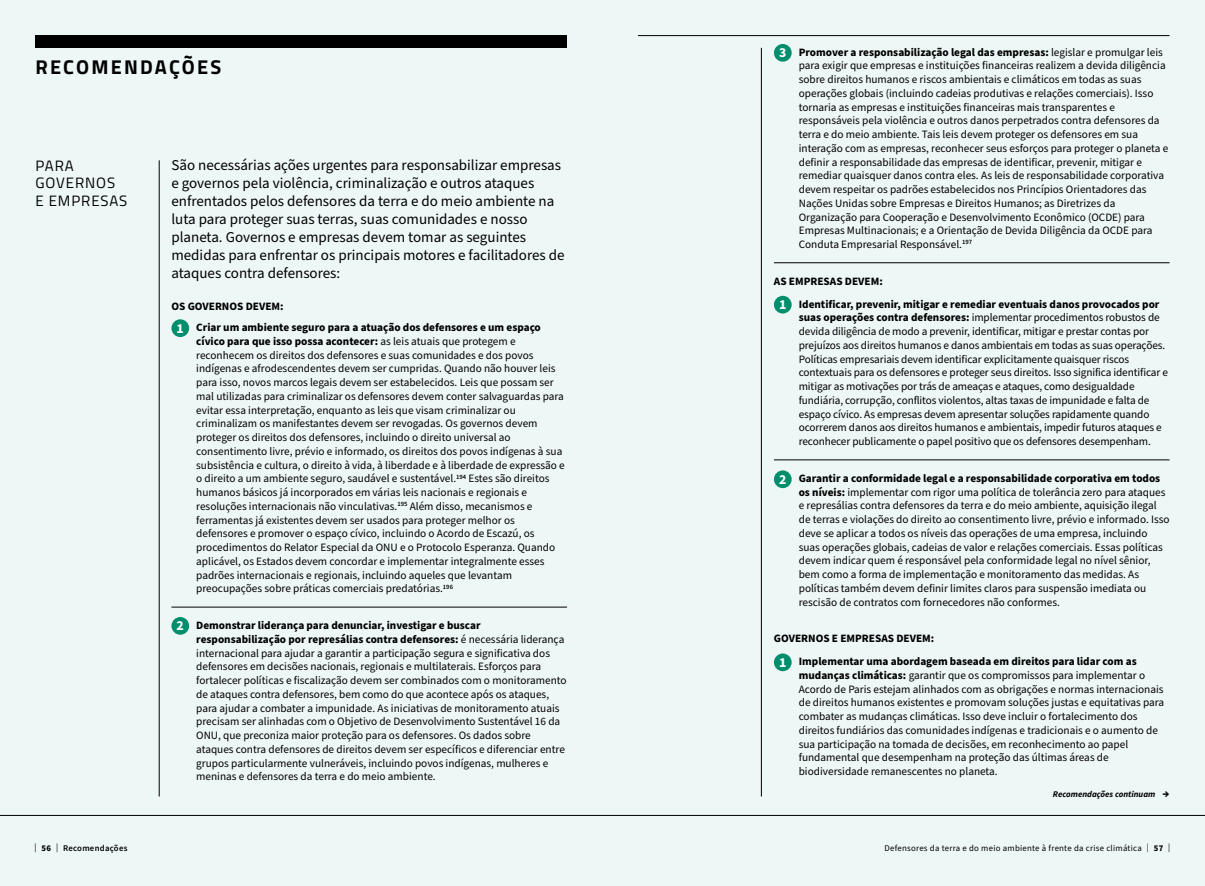
<style>
.page{position:relative;width:1205px;height:886px;background:#edf7f5}
.page>*{position:absolute;margin:0;border:0;box-sizing:border-box;transform-origin:0 0}
.t1{font:700 20px "Titillium Web";letter-spacing:.11em;color:#000}
.t2{font:15px/18px "Source Sans Pro";color:#000}
.t3{font:15px/17.5px "Titillium Web";letter-spacing:.06em;color:#000}
.t4{font:700 13.75px "Source Sans Pro";color:#fff}
.t5{font:11.25px/13.8px "Source Sans Pro";color:#000}
.t6{font:700 11.25px/22.9px "Source Sans Pro";color:#000}
.t7{font:8.75px "Source Sans Pro";letter-spacing:.03em;color:#000}
.t8{font:italic 700 8.75px "Source Sans Pro";color:#000}
.t9{font:600 8.75px "Source Sans Pro";letter-spacing:.03em;color:#000}
.s1{font-weight:400}
.s2{font-weight:700}
.s3{font-style:normal;font-size:11.25px}
</style>
<div class="page">
<hr style="left:171px;top:607px;width:396px;height:1px;background:#000">
<hr style="left:774px;top:262px;width:395px;height:1px;background:#000">
<hr style="left:774px;top:460px;width:395px;height:1px;background:#000">
<div style="left:171px;top:319px;width:18px;height:18px;background:#008e6d;border-radius:50%"></div>
<div style="left:171px;top:617px;width:18px;height:18px;background:#008e6d;border-radius:50%"></div>
<div style="left:774px;top:296px;width:17px;height:17px;background:#008e6d;border-radius:50%"></div>
<div style="left:774px;top:470px;width:17px;height:18px;background:#008e6d;border-radius:50%"></div>
<div style="left:774px;top:653px;width:17px;height:18px;background:#008e6d;border-radius:50%"></div>
<div style="left:35px;top:35px;width:532px;height:13px;background:#000"></div>
<div style="left:774px;top:44px;width:17px;height:18px;background:#008e6d;border-radius:50%"></div>
<hr style="left:638px;top:35px;width:531px;height:1px;background:#000">
<hr style="left:159px;top:160px;width:1px;height:636px;background:#000">
<hr style="left:761px;top:48px;width:1px;height:748px;background:#000">
<hr style="left:0;top:815px;width:1205px;height:1px;background:#000">
<h1 class="t1" style="left:36px;top:52px;width:187px">RECOMENDAÇÕES</h1>
<h2 class="t3" style="left:36px;top:156px;width:93px">PARA<br>GOVERNOS<br>E EMPRESAS</h2>
<p class="t9" style="left:35px;top:842px;width:94px"><span class="s1">|</span> <span class="s2">56</span> <span class="s1">|</span> Recomendações</p>
<p class="t2" style="left:171px;top:157px;width:395px">São necessárias ações urgentes para responsabilizar empresas e governos pela violência, criminalização e outros ataques enfrentados pelos defensores da terra e do meio ambiente na luta para proteger suas terras, suas comunidades e nosso planeta. Governos e empresas devem tomar as seguintes medidas para enfrentar os principais motores e facilitadores de ataques contra defensores:</p>
<p class="t6" style="left:196px;top:296px;width:346px;line-height:20.9px;text-indent:-25px">OS GOVERNOS DEVEM:<br>Criar um ambiente seguro para a atuação dos defensores e um espaço</p>
<p class="t5" style="left:196px;top:335px;width:370px"><span class="s2">cívico para que isso possa acontecer:</span> as leis atuais que protegem e reconhecem os direitos dos defensores e suas comunidades e dos povos indígenas e afrodescendentes devem ser cumpridas. Quando não houver leis para isso, novos marcos legais devem ser estabelecidos. Leis que possam ser mal utilizadas para criminalizar os defensores devem conter salvaguardas para evitar essa interpretação, enquanto as leis que visam criminalizar ou criminalizam os manifestantes devem ser revogadas. Os governos devem proteger os direitos dos defensores, incluindo o direito universal ao consentimento livre, prévio e informado, os direitos dos povos indígenas à sua subsistência e cultura, o direito à vida, à liberdade e à liberdade de expressão e o direito a um ambiente seguro, saudável e sustentável.<sup>194</sup> Estes são direitos humanos básicos já incorporados em várias leis nacionais e regionais e resoluções internacionais não vinculativas.<sup>195</sup> Além disso, mecanismos e ferramentas já existentes devem ser usados para proteger melhor os defensores e promover o espaço cívico, incluindo o Acordo de Escazú, os procedimentos do Relator Especial da ONU e o Protocolo Esperanza. Quando aplicável, os Estados devem concordar e implementar integralmente esses padrões internacionais e regionais, incluindo aqueles que levantam preocupações sobre práticas comerciais predatórias.<sup>196</sup></p>
<p class="t5" style="left:196px;top:619px;width:372px"><span class="s2">Demonstrar liderança para denunciar, investigar e buscar responsabilização por represálias contra defensores:</span> é necessária liderança internacional para ajudar a garantir a participação segura e significativa dos defensores em decisões nacionais, regionais e multilaterais. Esforços para fortalecer políticas e fiscalização devem ser combinados com o monitoramento de ataques contra defensores, bem como do que acontece após os ataques, para ajudar a combater a impunidade. As iniciativas de monitoramento atuais precisam ser alinhadas com o Objetivo de Desenvolvimento Sustentável 16 da ONU, que preconiza maior proteção para os defensores. Os dados sobre ataques contra defensores de direitos devem ser específicos e diferenciar entre grupos particularmente vulneráveis, incluindo povos indígenas, mulheres e meninas e defensores da terra e do meio ambiente.</p>
<p class="t4" style="left:177px;top:319px;width:9px">1</p>
<p class="t4" style="left:177px;top:616px;width:9px">2</p>
<p class="t5" style="left:799px;top:45px;width:371px"><span class="s2">Promover a responsabilização legal das empresas:</span> legislar e promulgar leis para exigir que empresas e instituições financeiras realizem a devida diligência sobre direitos humanos e riscos ambientais e climáticos em todas as suas operações globais (incluindo cadeias produtivas e relações comerciais). Isso tornaria as empresas e instituições financeiras mais transparentes e responsáveis pela violência e outros danos perpetrados contra defensores da terra e do meio ambiente. Tais leis devem proteger os defensores em sua interação com as empresas, reconhecer seus esforços para proteger o planeta e definir a responsabilidade das empresas de identificar, prevenir, mitigar e remediar quaisquer danos contra eles. As leis de responsabilidade corporativa devem respeitar os padrões estabelecidos nos Princípios Orientadores das Nações Unidas sobre Empresas e Direitos Humanos; as Diretrizes da Organização para Cooperação e Desenvolvimento Econômico (OCDE) para Empresas Multinacionais; e a Orientação de Devida Diligência da OCDE para Conduta Empresarial Responsável.<sup>197</sup></p>
<p class="t6" style="left:799px;top:270px;width:362px;text-indent:-25px">AS EMPRESAS DEVEM:<br>Identificar, prevenir, mitigar e remediar eventuais danos provocados por</p>
<p class="t5" style="left:799px;top:311px;width:371px"><span class="s2">suas operações contra defensores:</span> implementar procedimentos robustos de devida diligência de modo a prevenir, identificar, mitigar e prestar contas por prejuízos aos direitos humanos e danos ambientais em todas as suas operações.<br>Políticas empresariais devem identificar explicitamente quaisquer riscos contextuais para os defensores e proteger seus direitos. Isso significa identificar e mitigar as motivações por trás de ameaças e ataques, como desigualdade fundiária, corrupção, conflitos violentos, altas taxas de impunidade e falta de espaço cívico. As empresas devem apresentar soluções rapidamente quando ocorrerem danos aos direitos humanos e ambientais, impedir futuros ataques e reconhecer publicamente o papel positivo que os defensores desempenham.</p>
<p class="t5" style="left:799px;top:471px;width:372px"><span class="s2">Garantir a conformidade legal e a responsabilidade corporativa em todos os níveis:</span> implementar com rigor uma política de tolerância zero para ataques e represálias contra defensores da terra e do meio ambiente, aquisição ilegal de terras e violações do direito ao consentimento livre, prévio e informado. Isso deve se aplicar a todos os níveis das operações de uma empresa, incluindo suas operações globais, cadeias de valor e relações comerciais. Essas políticas devem indicar quem é responsável pela conformidade legal no nível sênior, bem como a forma de implementação e monitoramento das medidas. As políticas também devem definir limites claros para suspensão imediata ou rescisão de contratos com fornecedores não conformes.</p>
<p class="t6" style="left:799px;top:627px;width:339px;text-indent:-25px">GOVERNOS E EMPRESAS DEVEM:<br>Implementar uma abordagem baseada em direitos para lidar com as</p>
<p class="t5" style="left:799px;top:669px;width:367px"><span class="s2">mudanças climáticas:</span> garantir que os compromissos para implementar o Acordo de Paris estejam alinhados com as obrigações e normas internacionais de direitos humanos existentes e promovam soluções justas e equitativas para combater as mudanças climáticas. Isso deve incluir o fortalecimento dos direitos fundiários das comunidades indígenas e tradicionais e o aumento de sua participação na tomada de decisões, em reconhecimento ao papel fundamental que desempenham na proteção das últimas áreas de biodiversidade remanescentes no planeta.</p>
<p class="t4" style="left:779px;top:43px;width:9px">3</p>
<p class="t4" style="left:779px;top:295px;width:9px">1</p>
<p class="t4" style="left:779px;top:470px;width:9px">2</p>
<p class="t4" style="left:779px;top:653px;width:9px">1</p>
<p class="t8" style="left:1053px;top:788px;width:118px">Recomendações continuam <span class="s3">→</span></p>
<p class="t7" style="left:884px;top:842px;width:287px">Defensores da terra e do meio ambiente à frente da crise climática | <span class="s2">57</span> |</p>
</div>
